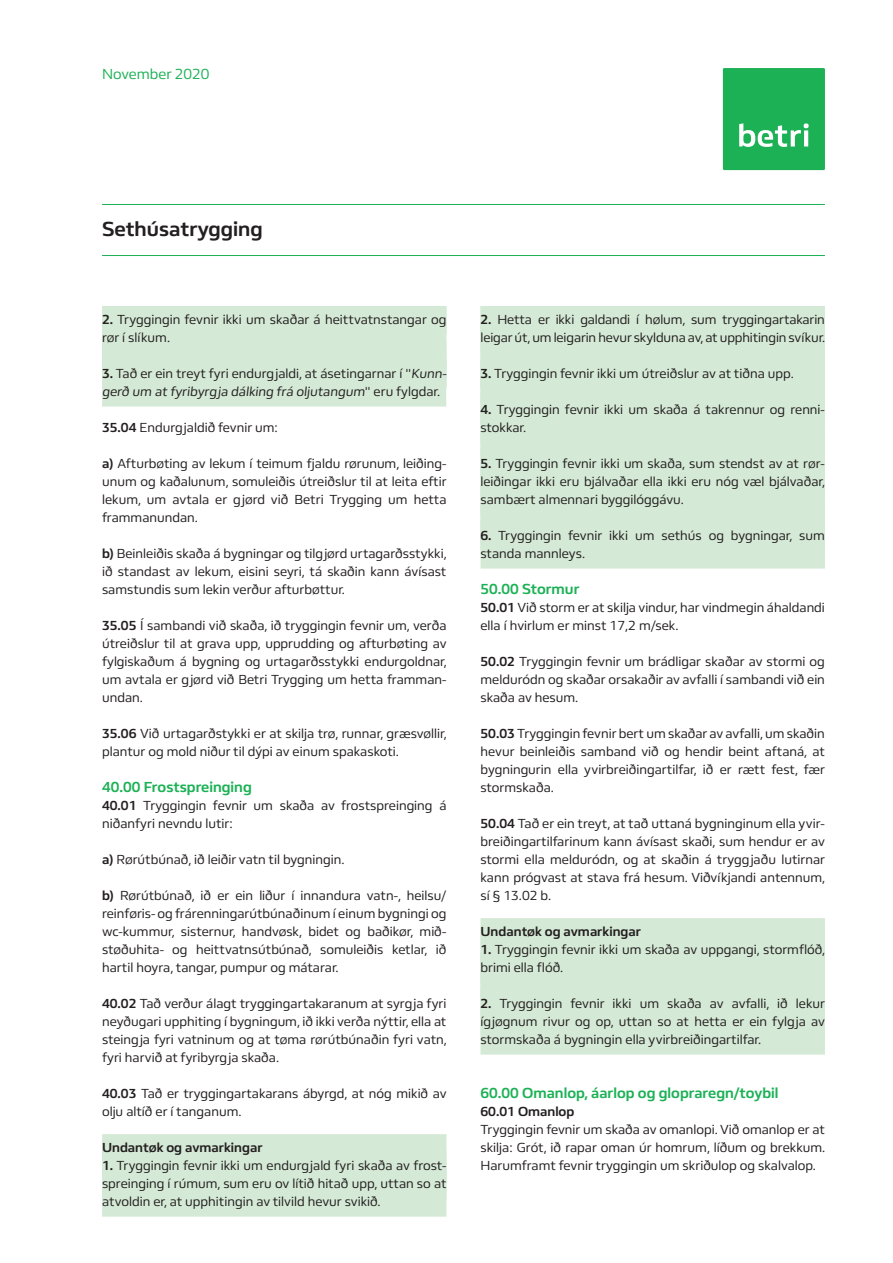
<style>
.page{position:relative;width:893px;height:1263px;background:#fff}
.page>*{position:absolute;margin:0;border:0;box-sizing:border-box;transform-origin:0 0}
.t1{font:700 21px "FS Hackney";color:#231f20}
.t2{font:700 15px "FS Hackney";color:#1db156}
.t3{font:15px "FS Hackney";color:#1db156}
.t4{font:13.5px/18px "FS Hackney";color:#231f20;text-align:justify}
.t5{font:700 13.5px "FS Hackney";color:#231f20}
.s1{font-weight:700}
</style>
<div class="page">
<div style="left:723px;top:68px;width:102px;height:102px;background:#1db156"></div>
<svg style="left:739px;top:123px;width:70px;height:24px"></svg>
<hr style="left:102px;top:204px;width:723px;height:1px;background:#1db156">
<hr style="left:102px;top:255px;width:723px;height:1px;background:#1db156">
<div style="left:102px;top:305px;width:344px;height:30px;background:#d5ead6"></div>
<div style="left:102px;top:324px;width:344px;height:45px;background:#d5ead6"></div>
<div style="left:102px;top:359px;width:344px;height:30px;background:#d5ead6"></div>
<div style="left:102px;top:377px;width:344px;height:30px;background:#d5ead6"></div>
<div style="left:102px;top:1134px;width:344px;height:45px;background:#d5ead6"></div>
<div style="left:102px;top:1169px;width:344px;height:30px;background:#d5ead6"></div>
<div style="left:102px;top:1187px;width:344px;height:30px;background:#d5ead6"></div>
<div style="left:480px;top:305px;width:345px;height:30px;background:#d5ead6"></div>
<div style="left:480px;top:324px;width:345px;height:45px;background:#d5ead6"></div>
<div style="left:480px;top:360px;width:345px;height:45px;background:#d5ead6"></div>
<div style="left:480px;top:395px;width:345px;height:30px;background:#d5ead6"></div>
<div style="left:480px;top:414px;width:345px;height:45px;background:#d5ead6"></div>
<div style="left:480px;top:449px;width:345px;height:30px;background:#d5ead6"></div>
<div style="left:480px;top:467px;width:345px;height:30px;background:#d5ead6"></div>
<div style="left:480px;top:486px;width:345px;height:45px;background:#d5ead6"></div>
<div style="left:480px;top:521px;width:345px;height:30px;background:#d5ead6"></div>
<div style="left:480px;top:539px;width:345px;height:30px;background:#d5ead6"></div>
<div style="left:480px;top:918px;width:345px;height:45px;background:#d5ead6"></div>
<div style="left:480px;top:954px;width:345px;height:45px;background:#d5ead6"></div>
<div style="left:480px;top:989px;width:345px;height:30px;background:#d5ead6"></div>
<div style="left:480px;top:1007px;width:345px;height:30px;background:#d5ead6"></div>
<div style="left:480px;top:1025px;width:345px;height:30px;background:#d5ead6"></div>
<div style="left:85px;top:281px;width:756px;height:25px;background:#fff"></div>
<p class="t3" style="left:102px;top:64px;width:109px">November 2020</p>
<h1 class="t1" style="left:102px;top:215px;width:162px">Sethúsatrygging</h1>
<p class="t4" style="left:102px;top:310px;width:346px"><span class="s1">2.</span> Tryggingin fevnir ikki um skaðar á heittvatnstangar og rør í slíkum.</p>
<p class="t4" style="left:102px;top:364px;width:348px"><span class="s1">3.</span> Tað er ein treyt fyri endurgjaldi, at ásetingarnar í "Kunn&shy;gerð um at fyribyrgja dálking frá oljutangum" e r u fy l g d a r.</p>
<p class="t4" style="left:102px;top:418px;width:177px"><span class="s1">35.04</span> Endurgjaldið fevnir um:</p>
<p class="t4" style="left:102px;top:454px;width:346px"><span class="s1">a)</span> Afturbøting av lekum í teimum fjaldu rørunum, leiðing - unum og kaðalunum, somuleiðis útreiðslur til at leita eftir lekum, um avtala er gjørd við Betri Trygging um hetta frammanundan.</p>
<p class="t4" style="left:102px;top:544px;width:346px"><span class="s1">b)</span> Beinleiðis skaða á bygningar og tilgjørd urtagarðsstykki, ið standast av lekum, eisini seyri, tá skaðin kann ávísast samstundis sum lekin verður afturbøttur.</p>
<p class="t4" style="left:102px;top:616px;width:346px"><span class="s1">35.05</span> Í sambandi við skaða, ið tryggingin fevnir um, verða útreiðslur til at grava upp, upprudding og afturbøting av fylgiskaðum á bygning og urtagarðsstykki endurgoldnar, um avtala er gjørd við Betri Trygging um hetta framman&shy;undan.</p>
<p class="t4" style="left:102px;top:724px;width:346px"><span class="s1">35.06</span> Við urtagarðstykki er at skilja trø, runnar, græsvøllir, plantur og mold niður til dýpi av einum spakaskoti.</p>
<p class="t2" style="left:102px;top:777px;width:151px">40.00 Frostspreinging</p>
<p class="t4" style="left:102px;top:796px;width:346px"><span class="s1">40.01</span> Tryggingin fevnir um skaða av frostspreinging á niðanfyri nevndu lutir:</p>
<p class="t4" style="left:102px;top:850px;width:244px"><span class="s1">a)</span> Rørútbúnað, ið leiðir vatn til bygningin.</p>
<p class="t4" style="left:102px;top:886px;width:346px"><span class="s1">b)</span> Rørútbúnað, ið er ein liður í innandura vatn-, heilsu/ reinføris- og frárenningarútbúnaðinum í einum bygningi og wc-kummur, sisternur, handvøsk, bidet og baðikør, mið&shy;støðuhita- og heittvatnsútbúnað, somuleiðis ketlar, ið hartil hoyra, tangar, pumpur og mátarar.</p>
<p class="t4" style="left:102px;top:994px;width:346px"><span class="s1">40.02</span> Tað verður álagt tryggingartakaranum at syrgja fyri neyðugari upphiting í bygningum, ið ikki verða nýttir, ella at steingja fyri vatninum og at tøma rørútbúnaðin fyri vatn, fyri harvið at fyribyrgja skaða.</p>
<p class="t4" style="left:102px;top:1084px;width:346px"><span class="s1">40.03</span> Tað er tryggingartakarans ábyrgd, at nóg mikið av olju altíð er í tanganum.</p>
<p class="t5" style="left:102px;top:1138px;width:162px">Undantøk og avmarkingar</p>
<p class="t4" style="left:102px;top:1156px;width:346px"><span class="s1">1.</span> Tryggingin fevnir ikki um endurgjald fyri skaða av frost&shy;spreinging í rúmum, sum eru ov lítið hitað upp, uttan so at atvoldin er, at upphitingin av tilvild hevur svikið.</p>
<p class="t4" style="left:480px;top:310px;width:346px"><span class="s1">2.</span> Hetta er ikki galdandi í hølum, sum tryggingartakarin leigar út, um leigarin hevur skylduna av, at upphitingin svíkur.</p>
<p class="t4" style="left:480px;top:364px;width:315px"><span class="s1">3.</span> Tryggingin fevnir ikki um útreiðslur av at tiðna upp.</p>
<p class="t4" style="left:480px;top:400px;width:346px"><span class="s1">4.</span> Tryggingin fevnir ikki um skaða á takrennur og renni&shy;stokkar.</p>
<p class="t4" style="left:480px;top:454px;width:346px"><span class="s1">5.</span> Tryggingin fevnir ikki um skaða, sum stendst av at rør&shy;leiðingar ikki eru bjálvaðar ella ikki eru nóg væl bjálvaðar, sambært almennari byggilóggávu.</p>
<p class="t4" style="left:480px;top:526px;width:346px"><span class="s1">6.</span> Tryggingin fevnir ikki um sethús og bygningar, sum standa mannleys.</p>
<p class="t2" style="left:480px;top:579px;width:101px">50.00 Stormur</p>
<p class="t4" style="left:480px;top:598px;width:346px"><span class="s1">50.01</span> Við storm er at skilja vindur, har vindmegin áhaldandi ella í hvirlum er minst 17,2 m/sek.</p>
<p class="t4" style="left:480px;top:652px;width:346px"><span class="s1">50.02</span> Tryggingin fevnir um brádligar skaðar av stormi og melduródn og skaðar orsakaðir av avfalli í sambandi við ein skaða av hesum.</p>
<p class="t4" style="left:480px;top:724px;width:346px"><span class="s1">50.03</span> Tryggingin fevnir bert um skaðar av avfalli, um skaðin hevur beinleiðis samband við og hendir beint aftaná, at bygningurin ella yvirbreiðingartilfar, ið er rætt fest, fær stormskaða.</p>
<p class="t4" style="left:480px;top:814px;width:346px"><span class="s1">50.04</span> Tað er ein treyt, at tað uttaná bygninginum ella yvir&shy;breiðingartilfarinum kann ávísast skaði, sum hendur er av stormi ella melduródn, og at skaðin á tryggjaðu lutirnar kann prógvast at stava frá hesum. Viðvíkjandi antennum, sí § 13.02 b.</p>
<p class="t5" style="left:480px;top:922px;width:162px">Undantøk og avmarkingar</p>
<p class="t4" style="left:480px;top:940px;width:346px"><span class="s1">1.</span> Tryggingin fevnir ikki um skaða av uppgangi, stormflóð, brimi ella flóð.</p>
<p class="t4" style="left:480px;top:994px;width:346px"><span class="s1">2.</span> Tryggingin fevnir ikki um skaða av avfalli, ið lekur ígjøgnum rivur og op, uttan so at hetta er ein fylgja av stormskaða á bygningin ella yvirbreiðingartilfar.</p>
<p class="t2" style="left:480px;top:1083px;width:299px">60.00 Omanlop, áarlop og glopraregn/toybil</p>
<p class="t5" style="left:480px;top:1102px;width:95px">60.01 Omanlop</p>
<p class="t4" style="left:480px;top:1120px;width:346px">Tryggingin fevnir um skaða av omanlopi. Við omanlop er at skilja: Grót, ið rapar oman úr homrum, líðum og brekkum.<br>Harumframt fevnir tryggingin um skriðulop og skalvalop.</p>
</div>
